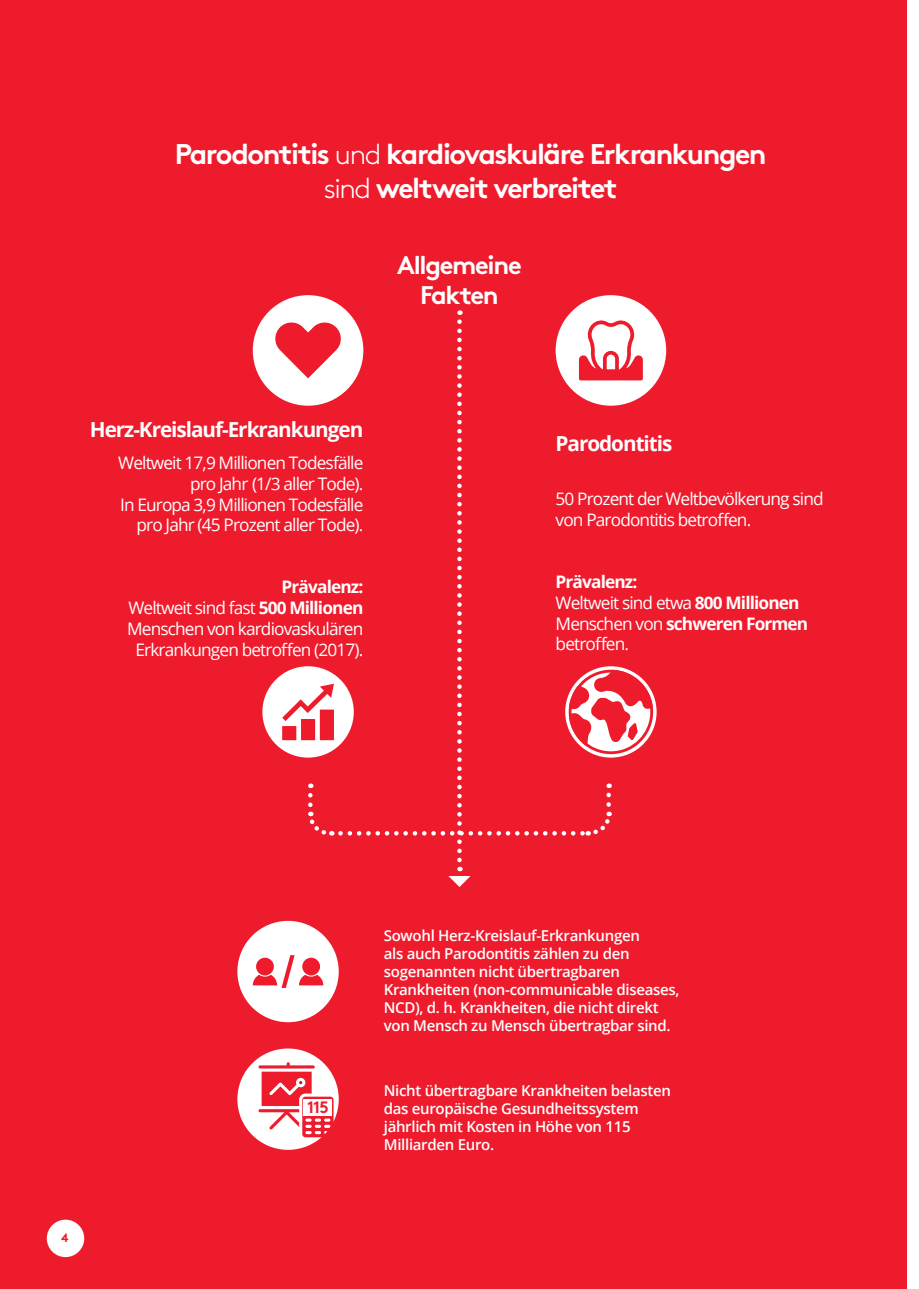
<style>
.page{position:relative;width:919px;height:1289px;background:#fff}
.page>*{position:absolute;margin:0;border:0;box-sizing:border-box;transform-origin:0 0}
.t1{font:700 28.5px "Brown";letter-spacing:-.05em;color:#fff}
.t2{font:700 25.5px/30.6px "Brown";letter-spacing:-.05em;color:#fff;text-align:center}
.t3{font:700 20.7px "Open Sans";letter-spacing:-.05em;color:#fff}
.t4{font:17.25px/20.7px "Open Sans";letter-spacing:-.05em;color:#fff}
.t5{font:700 17.25px "Open Sans";letter-spacing:-.05em;color:#fff}
.t6{font:700 16.5px "Brown";color:#ee1b2d}
.t7{font:600 15px/18px "Open Sans";letter-spacing:-.02em;color:#fff}
.t8{font:700 12px "Brown";color:#ee1b2d}
.s1{font-weight:300}
.s2{font-weight:700}
</style>
<div class="page">
<div style="left:0;top:0;width:906px;height:1288px;background:#ee1b2d"></div>
<div style="left:237px;top:1048px;width:102px;height:101px;background:#fff;border-radius:50%"></div>
<svg style="left:258px;top:1062px;width:75px;height:75px"></svg>
<div style="left:303px;top:1099px;width:29px;height:16px;background:#fff"></div>
<div style="left:262px;top:666px;width:92px;height:91px;background:#fff;border-radius:50%"></div>
<div style="left:555px;top:295px;width:111px;height:111px;background:#fff;border-radius:50%"></div>
<div style="left:253px;top:295px;width:110px;height:111px;background:#fff;border-radius:50%"></div>
<svg style="left:274px;top:310px;width:379px;height:577px"></svg>
<div style="left:237px;top:920px;width:102px;height:102px;background:#fff;border-radius:50%"></div>
<svg style="left:253px;top:955px;width:70px;height:32px"></svg>
<div style="left:47px;top:1219px;width:37px;height:37px;background:#fff;border-radius:50%"></div>
<p class="t1" style="left:175px;top:131px;width:593px">Parodontitis <span class="s1">und</span> kardiovaskuläre Erkrankungen</p>
<p class="t1" style="left:323px;top:165px;width:295px"><span class="s1">sind</span> weltweit verbreitet</p>
<p class="t2" style="left:397px;top:247px;width:126px">Allgemeine<br>Fakten</p>
<p class="t3" style="left:90px;top:415px;width:275px">Herz-Kreislauf-Erkrankungen</p>
<p class="t4" style="left:118px;top:452px;width:247px;text-align:right">Weltweit 17,9 Millionen Todesfälle pro Jahr (1/3 aller Tode).<br>In Europa 3,9 Millionen Todesfälle pro Jahr (45 Prozent aller Tode).</p>
<p class="t5" style="left:281px;top:575px;width:83px">Prävalenz:</p>
<p class="t4" style="left:127px;top:597px;width:238px;text-align:center">Weltweit sind fast <span class="s2">500 Millionen<br></span>Menschen von kardiovaskulären<br>Erkrankungen betroffen (2017).</p>
<p class="t3" style="left:555px;top:428px;width:118px">Parodontitis</p>
<p class="t4" style="left:555px;top:488px;width:269px">50 Prozent der Weltbevölkerung sind von Parodontitis betroffen.</p>
<p class="t5" style="left:555px;top:569px;width:83px">Prävalenz:</p>
<p class="t4" style="left:555px;top:591px;width:254px">Weltweit sind etwa <span class="s2">800 Millionen<br></span>Menschen von <span class="s2">schweren Formen </span>betroffen.</p>
<p class="t8" style="left:61px;top:1227px;width:9px">4</p>
<p class="t6" style="left:307px;top:1093px;width:23px">115</p>
<p class="t7" style="left:384px;top:926px;width:297px">Sowohl Herz-Kreislauf-Erkrankungen<br>als auch Parodontitis zählen zu den sogenannten nicht übertragbaren Krankheiten (non-communicable diseases, NCD), d. h. Krankheiten, die nicht direkt von Mensch zu Mensch übertragbar sind.</p>
<p class="t7" style="left:384px;top:1081px;width:289px">Nicht übertragbare Krankheiten belasten das europäische Gesundheitssystem jährlich mit Kosten in Höhe von 115<br>Milliarden Euro.</p>
</div>
